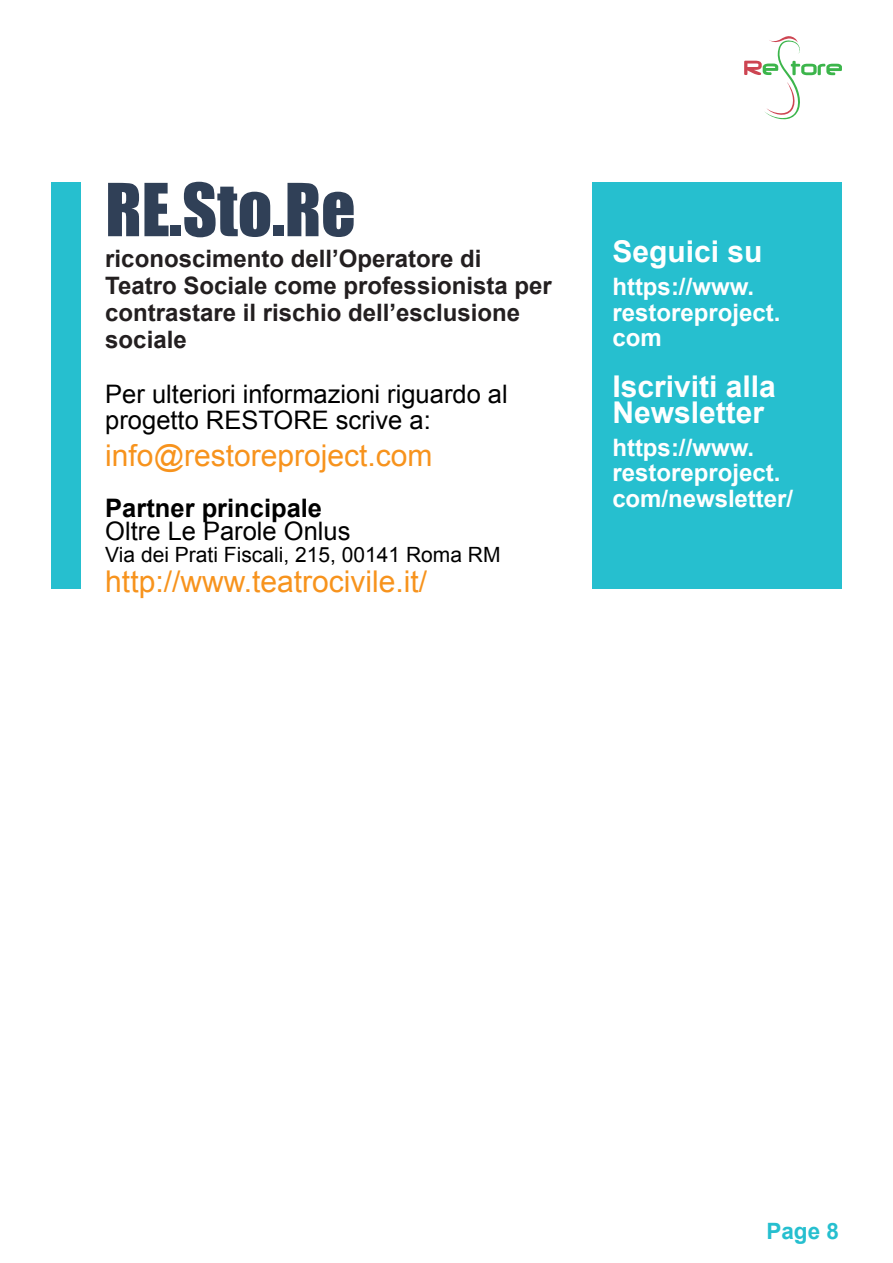
<style>
.page{position:relative;width:893px;height:1263px;background:#fff}
.page>*{position:absolute;margin:0;border:0;box-sizing:border-box;transform-origin:0 0}
.t1{font:67.5px "Impact";color:#304057}
.t2{font:30px "Arial";color:#f7931d}
.t3{font:700 30px/25.5px "Arial";color:#fff}
.t4{font:25.5px/25.5px "Arial";color:#000}
.t5{font:700 25.5px "Arial";color:#000}
.t6{font:700 24px/27px "Arial";color:#231f20}
.t7{font:700 24px/25.5px "Arial";color:#fff}
.t8{font:700 22.5px "Arial";color:#26bfcf}
.t9{font:21px "Arial";color:#000}
</style>
<div class="page">
<svg style="left:744px;top:36px;width:98px;height:84px"></svg>
<div style="left:51px;top:183px;width:30px;height:406px;background:#26bfcf"></div>
<div style="left:592px;top:183px;width:250px;height:406px;background:#26bfcf"></div>
<p class="t1" style="left:105px;top:157px;width:252px">RE.Sto.Re</p>
<p class="t6" style="left:105px;top:246px;width:448px">riconoscimento dell’Operatore di<br>Teatro Sociale come professionista per contrastare il rischio dell’esclusione sociale</p>
<p class="t3" style="left:612px;top:240px;width:152px">Seguici su</p>
<p class="t7" style="left:612px;top:275px;width:170px">https://www. restoreproject.</p>
<p class="t7" style="left:612px;top:326px;width:51px">com</p>
<p class="t3" style="left:612px;top:375px;width:165px">Iscriviti alla<br>Newsletter</p>
<p class="t7" style="left:612px;top:435px;width:170px">https://www. restoreproject.</p>
<p class="t7" style="left:612px;top:486px;width:182px">com/newsletter/</p>
<p class="t4" style="left:105px;top:382px;width:404px">Per ulteriori informazioni riguardo al progetto RESTORE scrive a:</p>
<p class="t2" style="left:105px;top:436px;width:329px">info@restoreproject.com</p>
<p class="t5" style="left:105px;top:492px;width:218px">Partner principale</p>
<p class="t4" style="left:105px;top:518px;width:247px">Oltre Le Parole Onlus</p>
<p class="t9" style="left:105px;top:541px;width:397px">Via dei Prati Fiscali, 215, 00141 Roma RM</p>
<p class="t2" style="left:105px;top:562px;width:323px">http://www.teatrocivile.it/</p>
<p class="t8" style="left:766px;top:1216px;width:74px">Page 8</p>
</div>
